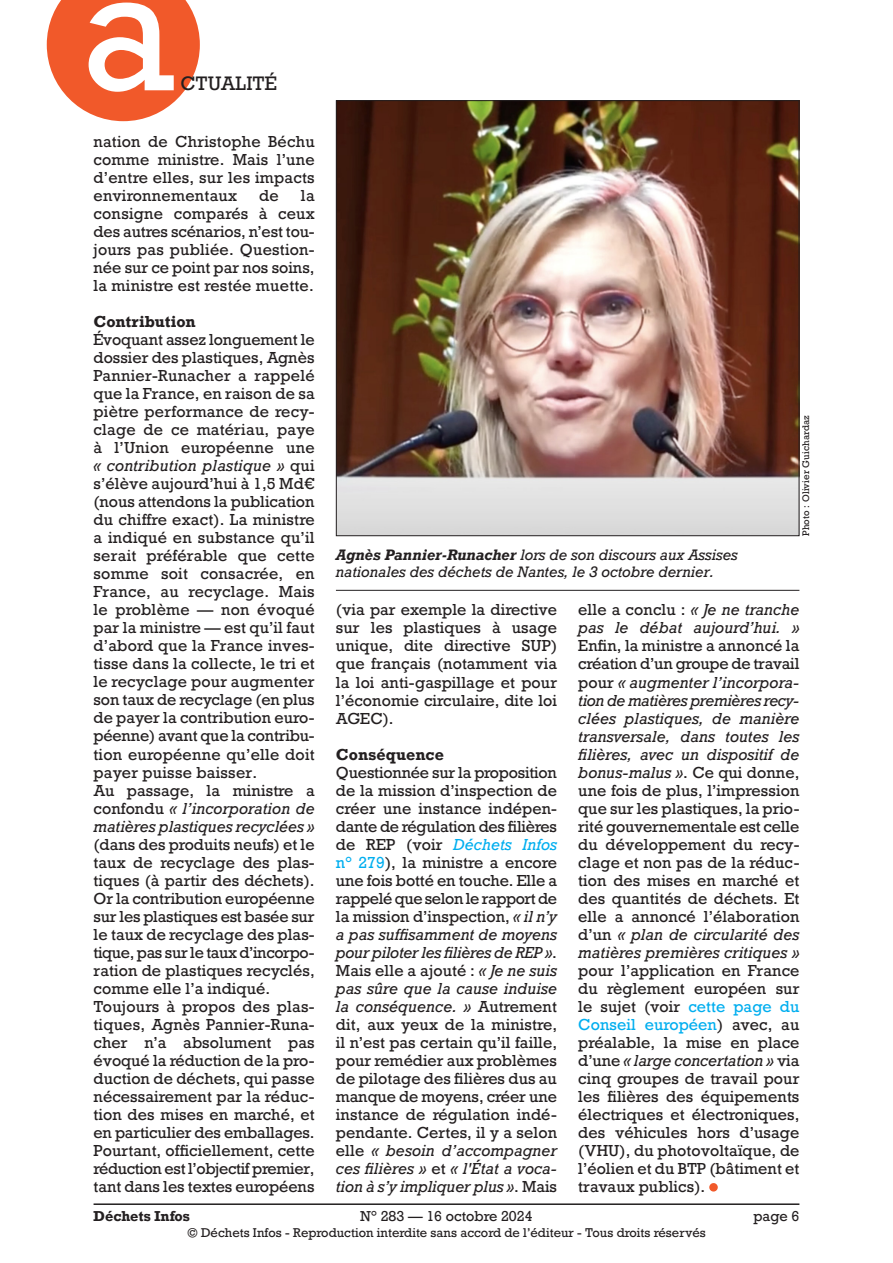
<style>
.page{position:relative;width:893px;height:1263px;background:#fff}
.page>*{position:absolute;margin:0;border:0;box-sizing:border-box;transform-origin:0 0}
.t1{font:166.5px "Rockwell";color:#fff}
.t2{font:18.3px "Rockwell";color:#231f20}
.Texte_courant{font:15px/18px "Rockwell";letter-spacing:.005em;color:#231f20;text-align:justify}
.Texte_courant-2{font:700 15px "Rockwell";letter-spacing:.01em;color:#231f20}
.Légende_photo{font:italic 14.25px/17.2px "Rockwell";color:#231f20}
.t3{font:13.5px "Rockwell";color:#231f20}
.t4{font:700 13.5px "Rockwell";color:#231f20}
.t5{font:12px "Rockwell";color:#231f20}
.Crédit_photo{font:9px "Rockwell";letter-spacing:.015em;color:#231f20}
.s1{font-style:italic}
.s2{font-weight:700}
.s3{font-style:italic;color:#00aeef}
.s4{color:#00aeef}
</style>
<div class="page">
<hr style="left:94px;top:1203px;width:705px;height:2px;background:#231f20">
<div style="left:709px;top:1183px;width:9px;height:8px;background:#f1592a;border-radius:50%"></div>
<img style="left:338px;top:102px;width:459px;height:432px">
<hr style="left:336px;top:590px;width:463px;height:1px;background:#231f20">
<svg style="left:47px;top:0;width:153px;height:121px;background:#f3734b"></svg>
<h1 class="t1" style="left:80px;top:-73px;width:98px">a</h1>
<p class="t2" style="left:180px;top:72px;width:98px">CTUALITÉ</p>
<p class="Texte_courant" style="left:94px;top:133px;width:223px">nation de Christophe Béchu comme ministre. Mais l’une d’entre elles, sur les impacts environnementaux</p>
<p class="Texte_courant" style="left:94px;top:187px;width:223px;text-indent:207px">la consigne comparés à ceux des autres scénarios, n’est tou&shy;jours pas publiée. Question&shy;née sur ce point par nos soins, la ministre est restée muette.</p>
<p class="Texte_courant-2" style="left:94px;top:312px;width:104px">Contribution</p>
<p class="Texte_courant" style="left:94px;top:331px;width:223px">Évoquant assez longuement le dossier des plastiques, Agnès Pannier-Runacher a rappelé que la France, en raison de sa piètre performance de recy&shy;clage de ce matériau, paye à l’Union européenne une <span class="s1">« contribution plastique »</span> qui s’élève aujourd’hui à 1,5 Md€ (nous attendons la publication du chiffre exact). La ministre a indiqué en substance qu’il serait préférable que cette somme soit consacrée, en France, au recyclage. Mais le problème — non évoqué par la ministre — est qu’il faut d’abord que la France inves&shy;tisse dans la collecte, le tri et le recyclage pour augmenter son taux de recyclage (en plus de payer la contribution euro&shy;péenne) avant que la contribu&shy;tion européenne qu’elle doit payer puisse baisser.</p>
<p class="Texte_courant" style="left:94px;top:781px;width:223px">Au passage, la ministre a confondu <span class="s1">« l’incorporation de matières plastiques recyclées » </span>(dans des produits neufs) et le taux de recyclage des plas&shy;tiques (à partir des déchets).<br>Or la contribution européenne sur les plastiques est basée sur le taux de recyclage des plas&shy;tique, pas sur le taux d’incorpo&shy;ration de plastiques recyclés, comme elle l’a indiqué.</p>
<p class="Texte_courant" style="left:94px;top:997px;width:223px">Toujours à propos des plas&shy;tiques, Agnès Pannier-Runa&shy;cher n’a absolument pas évoqué la réduction de la pro&shy;duction de déchets, qui passe nécessairement par la réduc&shy;tion des mises en marché, et en particulier des emballages.<br>Pourtant, officiellement, cette réduction est l’objectif premier, tant dans les textes européens</p>
<p class="Texte_courant" style="left:259px;top:187px;width:21px">de</p>
<p class="Légende_photo" style="left:336px;top:546px;width:403px"><span class="s2">Agnès Pannier-Runacher</span> lors de son discours aux Assises nationales des déchets de Nantes, le 3 octobre dernier.</p>
<p class="Crédit_photo" style="left:800px;top:536px;width:122px;rotate:-90deg">Photo : Olivier Guichardaz</p>
<p class="Texte_courant" style="left:336px;top:601px;width:223px">(via par exemple la directive sur les plastiques à usage unique, dite directive SUP) que français (notamment via la loi anti-gaspillage et pour l’économie circulaire, dite loi AGEC).</p>
<p class="Texte_courant-2" style="left:336px;top:744px;width:110px">Conséquence</p>
<p class="Texte_courant" style="left:336px;top:763px;width:223px">Questionnée sur la proposition de la mission d’inspection de créer une instance indépen&shy;dante de régulation des filières de REP (voir <span class="s3">Déchets Infos </span><span class="s4">n° 279</span>), la ministre a encore une fois botté en touche. Elle a rappelé que selon le rapport de la mission d’inspection, <span class="s1">« il n’y a pas suffisamment de moyens pour piloter les filières de REP »</span>.<br>Mais elle a ajouté : <span class="s1">« Je ne suis pas sûre que la cause induise la conséquence. »</span> Autrement dit, aux yeux de la ministre, il n’est pas certain qu’il faille, pour remédier aux problèmes de pilotage des filières dus au manque de moyens, créer une instance de régulation indé&shy;pendante. Certes, il y a selon elle <span class="s1">« besoin d’accompagner ces filières »</span> et <span class="s1">« l'État a voca&shy;tion à s’y impliquer plus »</span>. Mais</p>
<p class="Texte_courant" style="left:578px;top:601px;width:223px">elle a conclu : <span class="s1">« Je ne tranche pas le débat aujourd’hui. » </span>Enfin, la ministre a annoncé la création d’un groupe de travail pour <span class="s1">« augmenter l’incorpora&shy;tion de matières premières recy&shy;clées plastiques, de manière transversale, dans toutes les filières, avec un dispositif de bonus-malus »</span>. Ce qui donne, une fois de plus, l’impression que sur les plastiques, la prio&shy;rité gouvernementale est celle du développement du recy&shy;clage et non pas de la réduc&shy;tion des mises en marché et des quantités de déchets. Et elle a annoncé l’élaboration d’un <span class="s1">« plan de circularité des matières premières critiques » </span>pour l’application en France du règlement européen sur le sujet (voir <span class="s4">cette page du Conseil européen</span>) avec, au préalable, la mise en place d’une <span class="s1">« large concertation »</span> via cinq groupes de travail pour les filières des équipements électriques et électroniques, des véhicules hors d’usage (VHU), du photovoltaïque, de l’éolien et du BTP (bâtiment et travaux publics).</p>
<p class="t4" style="left:94px;top:1207px;width:98px">Déchets Infos</p>
<p class="t3" style="left:360px;top:1207px;width:174px">N° 283 — 16 octobre 2024</p>
<p class="t3" style="left:753px;top:1207px;width:48px">page 6</p>
<p class="t5" style="left:187px;top:1225px;width:520px">© Déchets Infos - Reproduction interdite sans accord de l’éditeur - Tous droits réservés</p>
</div>
